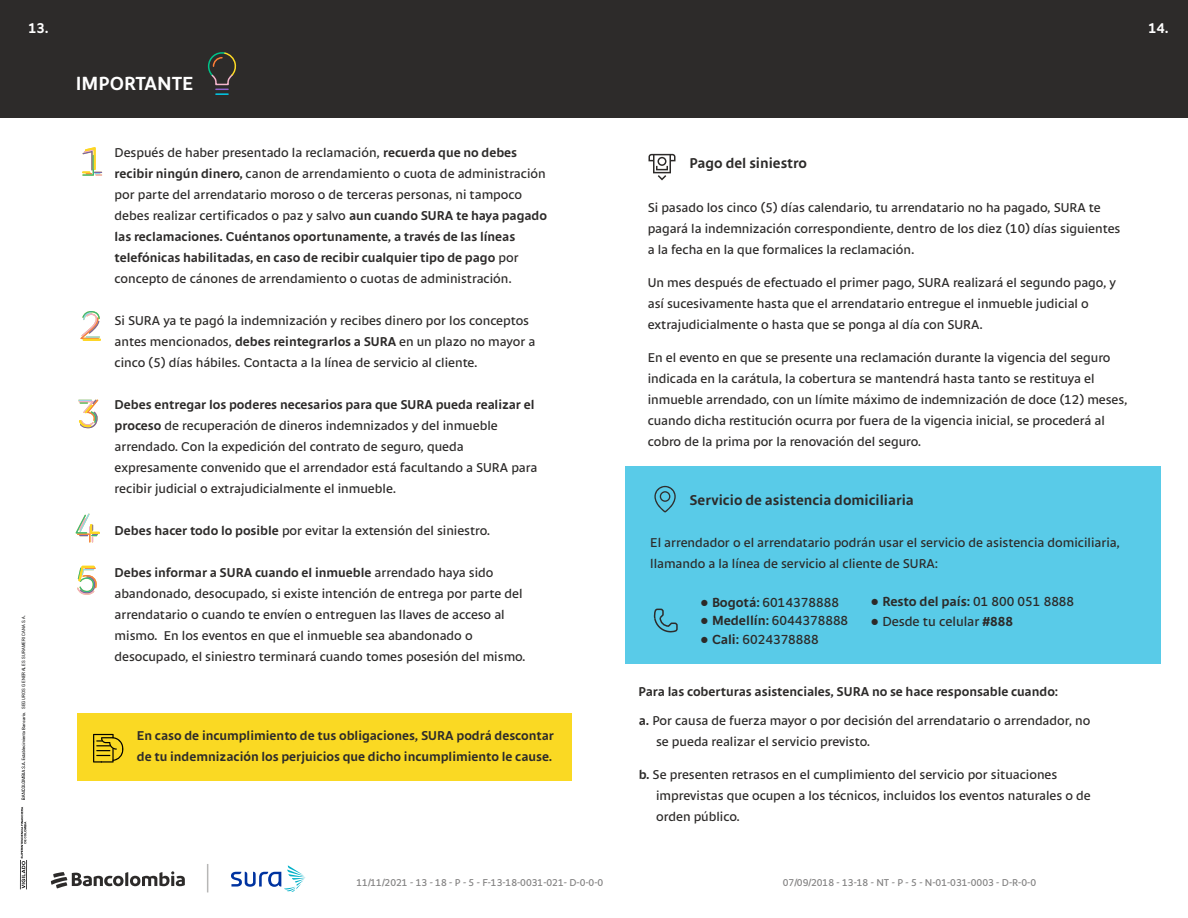
<style>
.page{position:relative;width:1188px;height:918px;background:#fff}
.page>*{position:absolute;margin:0;border:0;box-sizing:border-box;transform-origin:0 0}
.t1{font:700 20.1px "CIB Font Sans";color:#fff}
.t2{font:700 15px "CIB Font Sans";color:#2d2b2a}
.t3{font:700 15px "CIB Font Sans";color:#fff}
.t4{font:13.95px "CIB Font Sans";color:#2c2a29}
.t5{font:700 13.95px "CIB Font Sans";color:#2c2a29}
.t6{font:13.5px/21px "CIB Font Sans";color:#2d2b2a}
.t7{font:700 13.5px/21px "CIB Font Sans";color:#2d2b2a}
.t8{font:10.5px "CIB Font Sans";color:#848383}
.t9{font:4.5px "Arial Narrow";letter-spacing:.04em;color:#000002;scale:1.09 1}
.s1{font-weight:700}
.s2{font-family:"Arial";font-size:14.4px}
.s3{font-family:"Arial";font-weight:400;font-size:14.4px}
.s4{font-weight:400}
</style>
<div class="page">
<div style="left:625px;top:466px;width:536px;height:198px;background:#59cbe8"></div>
<div style="left:0;top:0;width:1188px;height:117px;background:#2d2b2a"></div>
<div style="left:78px;top:713px;width:494px;height:68px;background:#fad923"></div>
<svg style="left:82px;top:147px;width:20px;height:29px"></svg>
<svg style="left:80px;top:311px;width:21px;height:30px"></svg>
<svg style="left:78px;top:400px;width:20px;height:28px"></svg>
<svg style="left:76px;top:514px;width:24px;height:29px"></svg>
<svg style="left:77px;top:566px;width:20px;height:29px"></svg>
<svg style="left:93px;top:734px;width:30px;height:29px"></svg>
<svg style="left:653px;top:608px;width:25px;height:25px"></svg>
<svg style="left:207px;top:52px;width:30px;height:43px"></svg>
<svg style="left:649px;top:154px;width:27px;height:26px"></svg>
<svg style="left:654px;top:486px;width:22px;height:27px"></svg>
<svg style="left:51px;top:871px;width:134px;height:18px"></svg>
<svg style="left:207px;top:864px;width:1px;height:28px"></svg>
<svg style="left:231px;top:865px;width:74px;height:27px"></svg>
<svg style="left:22px;top:712px;width:4px;height:88px"></svg>
<svg style="left:20px;top:807px;width:7px;height:82px"></svg>
<p class="t3" style="left:28px;top:18px;width:22px">13.</p>
<p class="t3" style="left:1148px;top:18px;width:22px">14.</p>
<p class="t9" style="left:20px;top:709px;width:88px;rotate:-90deg">SEGUROS GENERALES SURAMERICANA S.A.</p>
<h1 class="t1" style="left:76px;top:71px;width:119px">IMPORTANTE</h1>
<p class="t6" style="left:115px;top:141px;width:434px">Después de haber presentado la reclamación, <span class="s1">recuerda que no debes recibir ningún dinero,</span> canon de arrendamiento o cuota de administración por parte del arrendatario moroso o de terceras personas, ni tampoco debes realizar certificados o paz y salvo <span class="s1">aun cuando SURA te haya pagado las reclamaciones. Cuéntanos oportunamente, a través de las líneas telefónicas habilitadas, en caso de recibir cualquier tipo de pago</span> por concepto de cánones de arrendamiento o cuotas de administración.</p>
<p class="t6" style="left:115px;top:309px;width:422px">Si SURA ya te pagó la indemnización y recibes dinero por los conceptos antes mencionados, <span class="s1">debes reintegrarlos a SURA</span> en un plazo no mayor a cinco (5) días hábiles. Contacta a la línea de servicio al cliente.</p>
<p class="t6" style="left:115px;top:393px;width:424px"><span class="s1">Debes entregar los poderes necesarios para que SURA pueda realizar el proceso</span> de recuperación de dineros indemnizados y del inmueble arrendado. Con la expedición del contrato de seguro, queda expresamente convenido que el arrendador está facultando a SURA para recibir judicial o extrajudicialmente el inmueble.</p>
<p class="t6" style="left:115px;top:520px;width:377px"><span class="s1">Debes hacer todo lo posible</span> por evitar la extensión del siniestro.</p>
<p class="t6" style="left:115px;top:562px;width:413px"><span class="s1">Debes informar a SURA cuando el inmueble</span> arrendado haya sido abandonado, desocupado, si existe intención de entrega por parte del arrendatario o cuando te envíen o entreguen las llaves de acceso al mismo. En los eventos en que el inmueble sea abandonado o desocupado, el siniestro terminará cuando tomes posesión del mismo.</p>
<p class="t7" style="left:137px;top:725px;width:419px">En caso de incumplimiento de tus obligaciones, SURA podrá descontar de tu indemnización los perjuicios que dicho incumplimiento le cause.</p>
<p class="t2" style="left:689px;top:153px;width:119px">Pago del siniestro</p>
<p class="t6" style="left:648px;top:197px;width:474px">Si pasado los cinco (5) días calendario, tu arrendatario no ha pagado, SURA te pagará la indemnización correspondiente, dentro de los diez (10) días siguientes a la fecha en la que formalices la reclamación.</p>
<p class="t6" style="left:648px;top:272px;width:470px">Un mes después de efectuado el primer pago, SURA realizará el segundo pago, y así sucesivamente hasta que el arrendatario entregue el inmueble judicial o extrajudicialmente o hasta que se ponga al día con SURA.</p>
<p class="t6" style="left:648px;top:347px;width:481px">En el evento en que se presente una reclamación durante la vigencia del seguro indicada en la carátula, la cobertura se mantendrá hasta tanto se restituya el inmueble arrendado, con un límite máximo de indemnización de doce (12) meses, cuando dicha restitución ocurra por fuera de la vigencia inicial, se procederá al cobro de la prima por la renovación del seguro.</p>
<p class="t2" style="left:689px;top:490px;width:226px">Servicio de asistencia domiciliaria</p>
<p class="t6" style="left:650px;top:532px;width:471px">El arrendador o el arrendatario podrán usar el servicio de asistencia domiciliaria, llamando a la línea de servicio al cliente de SURA:</p>
<p class="t4" style="left:700px;top:593px;width:140px"><span class="s2">●</span> <span class="s1">Bogotá:</span> 6014378888</p>
<p class="t4" style="left:700px;top:612px;width:150px"><span class="s2">●</span> <span class="s1">Medellín:</span> 6044378888</p>
<p class="t4" style="left:700px;top:630px;width:120px"><span class="s2">●</span> <span class="s1">Cali:</span> 6024378888</p>
<p class="t5" style="left:871px;top:592px;width:205px"><span class="s3">●</span> Resto del país: <span class="s4">01 800 051 8888</span></p>
<p class="t4" style="left:871px;top:613px;width:144px"><span class="s2">●</span> Desde tu celular <span class="s1">#888</span></p>
<p class="t7" style="left:639px;top:681px;width:421px">Para las coberturas asistenciales, SURA no se hace responsable cuando:</p>
<p class="t6" style="left:656px;top:710px;width:436px;text-indent:-17px"><span class="s1">a.</span> Por causa de fuerza mayor o por decisión del arrendatario o arrendador, no se pueda realizar el servicio previsto.</p>
<p class="t6" style="left:656px;top:764px;width:436px;text-indent:-17px"><span class="s1">b.</span> Se presenten retrasos en el cumplimiento del servicio por situaciones imprevistas que ocupen a los técnicos, incluidos los eventos naturales o de orden público.</p>
<p class="t8" style="left:356px;top:876px;width:248px">11/11/2021 - 13 - 18 - P - 5 - F-13-18-0031-021- D-0-0-0</p>
<p class="t8" style="left:783px;top:876px;width:255px">07/09/2018 - 13-18 - NT - P - 5 - N-01-031-0003 - D-R-0-0</p>
</div>
